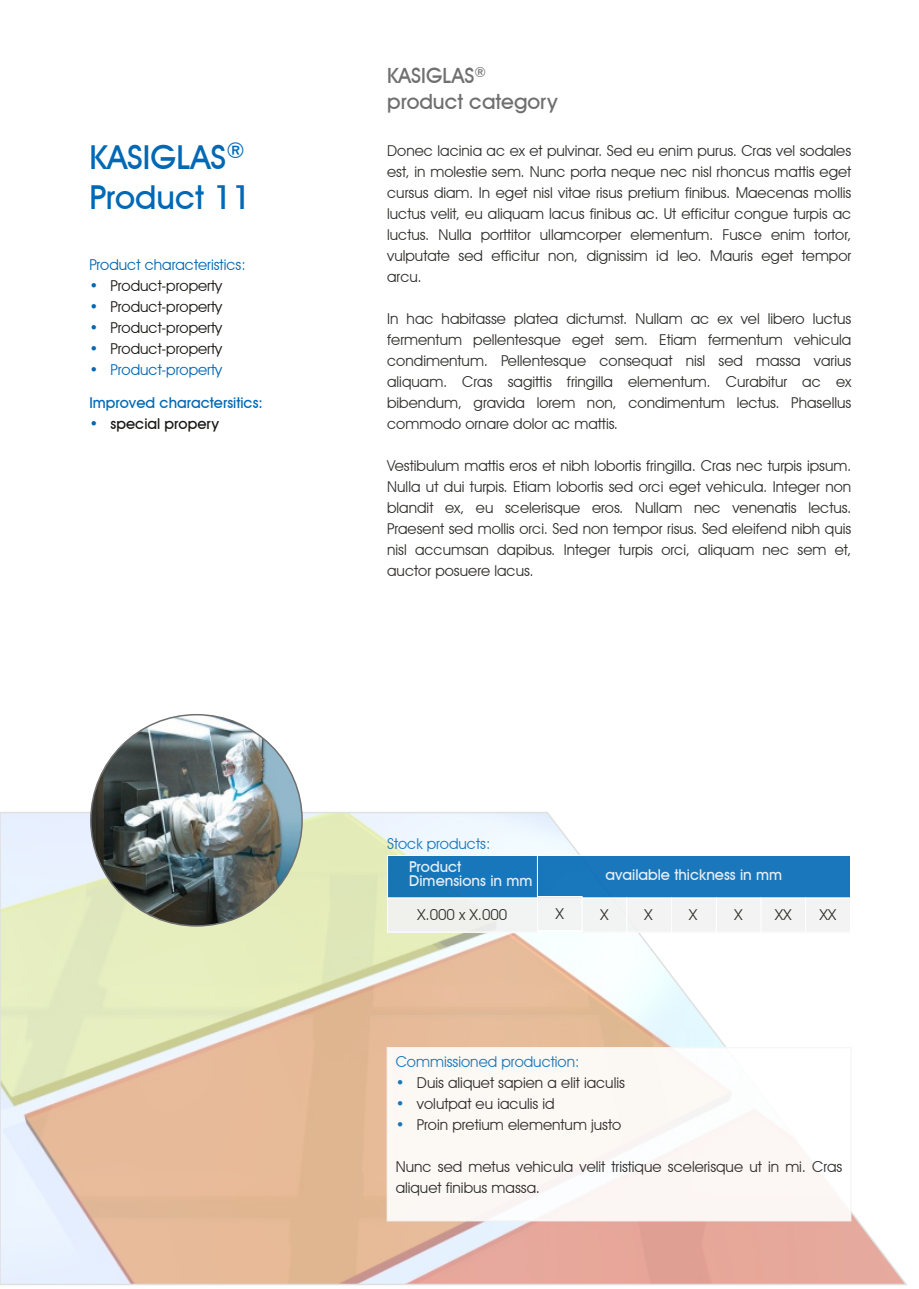
<style>
.page{position:relative;width:919px;height:1289px;background:#fff}
.page>*{position:absolute;margin:0;border:0;box-sizing:border-box;transform-origin:0 0}
.t1{font:500 33px/40.5px "Avant Garde IT Cby BT";color:#0068b4}
.t2{font:500 21px/25.5px "Avant Garde IT Cby BT";color:#6f6f6f}
.t3{font:15px/21px "Avant Garde IT Cby BT";color:rgb(24 23 21/.9);text-align:justify}
.t4{font:15px "Avant Garde IT Cby BT";color:#181715}
.t5{font:500 15px/14.2px "Avant Garde IT Cby BT";color:rgb(255 255 255/.9)}
.t6{font:15px "Avant Garde IT Cby BT";color:#0068b4}
.t7{font:15px "Avant Garde IT Cby BT";color:rgb(0 104 180/.9)}
.t8{font:500 15px "Avant Garde IT Cby BT";color:#0068b4}
.t9{font:500 15px "Avant Garde IT Cby BT";color:#181715}
.s1{color:#0068b4}
.s2{color:rgb(0 104 180/.9)}
</style>
<div class="page">
<svg style="left:0;top:812px;width:907px;height:473px"></svg>
<img style="left:91px;top:714px;width:211px;height:211px;border-radius:50%">
<div style="left:387px;top:1047px;width:463px;height:173px;background:#fcf8f4"></div>
<div style="left:387px;top:1047px;width:463px;height:173px;border:1px solid #f2f2f2"></div>
<div style="left:387px;top:855px;width:150px;height:43px;background:#1876bb"></div>
<div style="left:387px;top:855px;width:151px;height:43px;border:1px solid #fff"></div>
<div style="left:387px;top:898px;width:150px;height:34px;background:#f2f2f2"></div>
<div style="left:387px;top:897px;width:151px;height:35px;border:1px solid #fff"></div>
<div style="left:537px;top:855px;width:313px;height:43px;background:#1a77bb"></div>
<div style="left:537px;top:855px;width:313px;height:43px;border:1px solid #fff"></div>
<div style="left:537px;top:896px;width:45px;height:34px;background:#f2f2f2"></div>
<div style="left:537px;top:896px;width:45px;height:35px;border:1px solid #fff"></div>
<div style="left:582px;top:898px;width:45px;height:34px;background:#f2f2f2"></div>
<div style="left:581px;top:897px;width:46px;height:35px;border:1px solid #fff"></div>
<div style="left:627px;top:898px;width:44px;height:34px;background:#f2f2f2"></div>
<div style="left:626px;top:897px;width:46px;height:35px;border:1px solid #fff"></div>
<div style="left:671px;top:898px;width:45px;height:34px;background:#f2f2f2"></div>
<div style="left:671px;top:897px;width:45px;height:35px;border:1px solid #fff"></div>
<div style="left:716px;top:898px;width:45px;height:34px;background:#f2f2f2"></div>
<div style="left:715px;top:897px;width:46px;height:35px;border:1px solid #fff"></div>
<div style="left:761px;top:898px;width:44px;height:34px;background:#f2f2f2"></div>
<div style="left:760px;top:897px;width:46px;height:35px;border:1px solid #fff"></div>
<div style="left:805px;top:898px;width:45px;height:34px;background:#f2f2f2"></div>
<div style="left:805px;top:897px;width:45px;height:35px;border:1px solid #fff"></div>
<h1 class="t1" style="left:89px;top:136px;width:163px">KASIGLAS<sup>®<br></sup>Product 11</h1>
<p class="t6" style="left:89px;top:256px;width:158px">Product characteristics:</p>
<p class="t4" style="left:89px;top:277px;width:134px"><span class="s1">•</span> Product-property</p>
<p class="t4" style="left:89px;top:298px;width:134px"><span class="s1">•</span> Product-property</p>
<p class="t4" style="left:89px;top:319px;width:134px"><span class="s1">•</span> Product-property</p>
<p class="t4" style="left:89px;top:340px;width:134px"><span class="s1">•</span> Product-property</p>
<p class="t6" style="left:89px;top:361px;width:134px">• Product-property</p>
<p class="t8" style="left:89px;top:394px;width:175px">Improved charactersitics:</p>
<p class="t9" style="left:89px;top:415px;width:131px"><span class="s1">•</span> special propery</p>
<h2 class="t2" style="left:387px;top:63px;width:172px">KASIGLAS<sup>® </sup>product category</h2>
<p class="t3" style="left:387px;top:139px;width:465px">Donec lacinia ac ex et pulvinar. Sed eu enim purus. Cras vel sodales est, in molestie sem. Nunc porta neque nec nisl rhoncus mattis eget cursus diam. In eget nisl vitae risus pretium finibus. Maecenas mollis luctus velit, eu aliquam lacus finibus ac. Ut efficitur congue turpis ac luctus. Nulla porttitor ullamcorper elementum. Fusce enim tortor, vulputate sed efficitur non, dignissim id leo. Mauris eget tempor arcu.</p>
<p class="t3" style="left:387px;top:307px;width:465px">In hac habitasse platea dictumst. Nullam ac ex vel libero luctus fermentum pellentesque eget sem. Etiam fermentum vehicula condimentum. Pellentesque consequat nisl sed massa varius aliquam. Cras sagittis fringilla elementum. Curabitur ac ex bibendum, gravida lorem non, condimentum lectus. Phasellus commodo ornare dolor ac mattis.</p>
<p class="t3" style="left:387px;top:454px;width:465px">Vestibulum mattis eros et nibh lobortis fringilla. Cras nec turpis ipsum.<br>Nulla ut dui turpis. Etiam lobortis sed orci eget vehicula. Integer non blandit ex, eu scelerisque eros. Nullam nec venenatis lectus.<br>Praesent sed mollis orci. Sed non tempor risus. Sed eleifend nibh quis nisl accumsan dapibus. Integer turpis orci, aliquam nec sem et, auctor posuere lacus.</p>
<p class="t7" style="left:387px;top:834px;width:105px">Stock products:</p>
<p class="t5" style="left:409px;top:859px;width:125px">Product<br>Dimensions in mm</p>
<p class="t3" style="left:417px;top:904px;width:91px">X.000 x X.000</p>
<p class="t5" style="left:605px;top:867px;width:178px">available thickness in mm</p>
<p class="t3" style="left:555px;top:902px;width:10px">X</p>
<p class="t3" style="left:600px;top:904px;width:10px">X</p>
<p class="t3" style="left:644px;top:904px;width:10px">X</p>
<p class="t3" style="left:688px;top:904px;width:10px">X</p>
<p class="t3" style="left:734px;top:904px;width:10px">X</p>
<p class="t3" style="left:774px;top:904px;width:19px">XX</p>
<p class="t3" style="left:819px;top:904px;width:19px">XX</p>
<p class="t7" style="left:395px;top:1052px;width:185px">Commissioned production:</p>
<p class="t3" style="left:395px;top:1072px;width:231px"><span class="s2">•</span> Duis aliquet sapien a elit iaculis</p>
<p class="t3" style="left:395px;top:1093px;width:160px"><span class="s2">•</span> volutpat eu iaculis id</p>
<p class="t3" style="left:395px;top:1114px;width:227px"><span class="s2">•</span> Proin pretium elementum justo</p>
<p class="t3" style="left:395px;top:1156px;width:448px">Nunc sed metus vehicula velit tristique scelerisque ut in mi. Cras aliquet finibus massa.</p>
</div>
